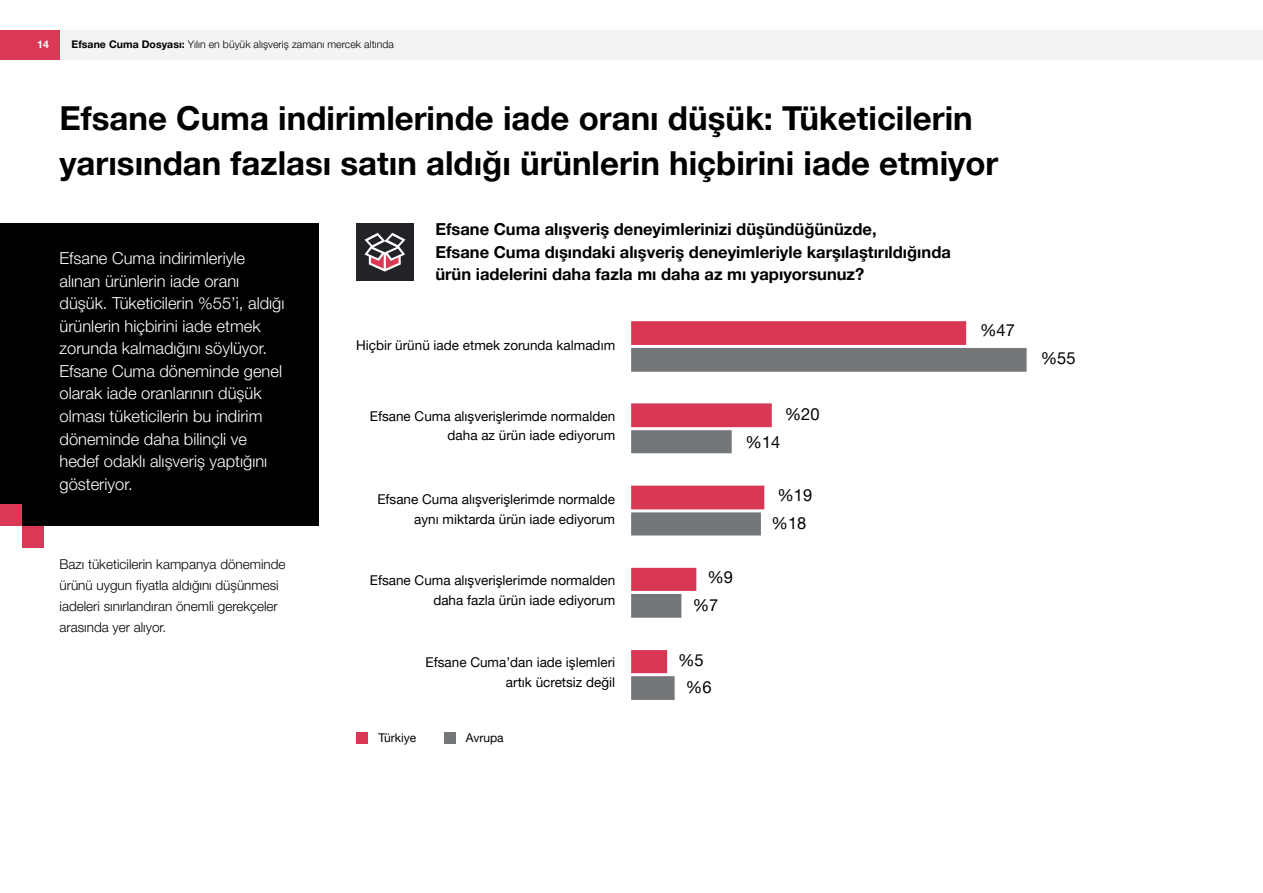
<style>
.page{position:relative;width:1263px;height:893px;background:#fff}
.page>*{position:absolute;margin:0;border:0;box-sizing:border-box;transform-origin:0 0}
.t1{font:700 33px/45px "Helvetica Neue LT Pro";color:#000}
.t2{font:300 16.5px/22.5px "Helvetica Neue LT Pro";color:#fff}
.t3{font:700 16.5px/22.5px "Helvetica Neue LT Pro";color:#000}
.t4{font:16.5px "Helvetica Neue LT Pro";color:#000}
.t5{font:13.5px/19.5px "Helvetica Neue LT Pro";color:#000;text-align:right}
.t6{font:300 13.5px/21px "Helvetica Neue LT Pro";color:#000}
.t7{font:12px "Helvetica Neue LT Pro";color:#000}
.t8{font:300 10.5px "Helvetica Neue LT Pro";letter-spacing:.005em;color:#000}
.t9{font:700 10.5px "Helvetica Neue LT Pro";color:#fff}
.s1{font-weight:700}
</style>
<div class="page">
<div style="left:0;top:30px;width:1263px;height:30px;background:#f1f3f4"></div>
<div style="left:0;top:30px;width:60px;height:30px;background:#d93954"></div>
<div style="left:356px;top:224px;width:58px;height:57px;background:#222327"></div>
<svg style="left:364px;top:233px;width:41px;height:39px"></svg>
<svg style="left:631px;top:348px;width:395px;height:352px"></svg>
<svg style="left:631px;top:321px;width:335px;height:352px"></svg>
<div style="left:356px;top:732px;width:12px;height:12px;background:#d93854"></div>
<div style="left:444px;top:732px;width:11px;height:12px;background:#747779"></div>
<div style="left:0;top:224px;width:319px;height:302px;background:#000"></div>
<div style="left:22px;top:526px;width:22px;height:22px;background:#d93954"></div>
<div style="left:0;top:504px;width:22px;height:22px;background:#d93954"></div>
<p class="t9" style="left:37px;top:38px;width:13px">14</p>
<p class="t8" style="left:72px;top:38px;width:324px"><span class="s1">Efsane Cuma Dosyası:</span> Yılın en büyük alışveriş zamanı mercek altında</p>
<h1 class="t1" style="left:60px;top:95px;width:940px">Efsane Cuma indirimlerinde iade oranı düşük: Tüketicilerin yarısından fazlası satın aldığı ürünlerin hiçbirini iade etmiyor</h1>
<p class="t2" style="left:60px;top:247px;width:226px">Efsane Cuma indirimleriyle alınan ürünlerin iade oranı düşük. Tüketicilerin %55’i, aldığı ürünlerin hiçbirini iade etmek zorunda kalmadığını söylüyor.<br>Efsane Cuma döneminde genel olarak iade oranlarının düşük olması tüketicilerin bu indirim döneminde daha bilinçli ve hedef odaklı alışveriş yaptığını gösteriyor.</p>
<p class="t6" style="left:60px;top:553px;width:228px">Bazı tüketicilerin kampanya döneminde ürünü uygun fiyatla aldığını düşünmesi iadeleri sınırlandıran önemli gerekçeler arasında yer alıyor.</p>
<p class="t3" style="left:435px;top:218px;width:517px">Efsane Cuma alışveriş deneyimlerinizi düşündüğünüzde,<br>Efsane Cuma dışındaki alışveriş deneyimleriyle karşılaştırıldığında ürün iadelerini daha fazla mı daha az mı yapıyorsunuz?</p>
<p class="t5" style="left:356px;top:335px;width:261px">Hiçbir ürünü iade etmek zorunda kalmadım</p>
<p class="t5" style="left:370px;top:406px;width:247px">Efsane Cuma alışverişlerimde normalden daha az ürün iade ediyorum</p>
<p class="t5" style="left:377px;top:489px;width:239px">Efsane Cuma alışverişlerimde normalde aynı miktarda ürün iade ediyorum</p>
<p class="t5" style="left:370px;top:570px;width:247px">Efsane Cuma alışverişlerimde normalden daha fazla ürün iade ediyorum</p>
<p class="t5" style="left:426px;top:653px;width:191px">Efsane Cuma’dan iade işlemleri artık ücretsiz değil</p>
<p class="t7" style="left:378px;top:731px;width:39px">Türkiye</p>
<p class="t7" style="left:466px;top:731px;width:39px">Avrupa</p>
<p class="t4" style="left:785px;top:404px;width:36px">%20</p>
<p class="t4" style="left:745px;top:431px;width:36px">%14</p>
<p class="t4" style="left:777px;top:485px;width:36px">%19</p>
<p class="t4" style="left:771px;top:512px;width:36px">%18</p>
<p class="t4" style="left:707px;top:567px;width:27px">%9</p>
<p class="t4" style="left:693px;top:595px;width:27px">%7</p>
<p class="t4" style="left:678px;top:649px;width:27px">%5</p>
<p class="t4" style="left:686px;top:677px;width:27px">%6</p>
<p class="t4" style="left:980px;top:320px;width:36px">%47</p>
<p class="t4" style="left:1041px;top:348px;width:36px">%55</p>
</div>
